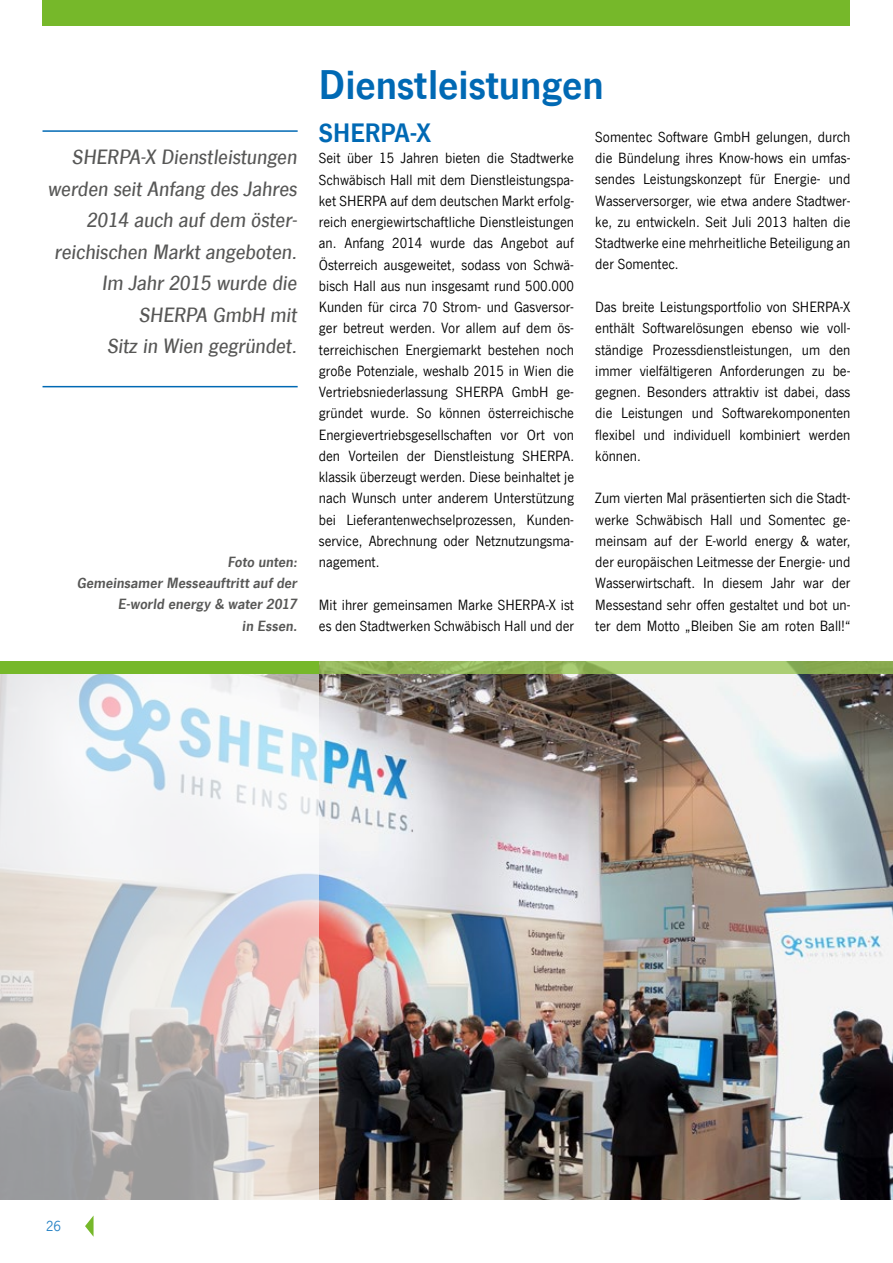
<style>
.page{position:relative;width:893px;height:1263px;background:#fff}
.page>*{position:absolute;margin:0;border:0;box-sizing:border-box;transform-origin:0 0}
.t1{font:700 42px "News Gothic Com";color:#0069b4}
.t2{font:700 27px "News Gothic Com";color:#0069b4}
.t3{font:italic 500 21px/31.5px "News Gothic Com";color:#575756;text-align:right}
.t4{font:15px/21.3px "News Gothic Com";color:#000;text-align:justify}
.t5{font:italic 700 15px/21.3px "News Gothic Com";letter-spacing:.005em;color:#575756;text-align:right}
.t6{font:15px "News Gothic Com";color:#2581c4}
</style>
<div class="page">
<div style="left:43px;top:0;width:807px;height:26px;background:#76b82a"></div>
<svg style="left:85px;top:1215px;width:9px;height:22px"></svg>
<img style="left:319px;top:674px;width:574px;height:525px">
<svg style="left:0;top:674px;width:319px;height:525px"></svg>
<svg style="left:319px;top:661px;width:574px;height:13px;background:#98ba60"></svg>
<div style="left:0;top:661px;width:319px;height:13px;background:#76b82a"></div>
<hr style="left:43px;top:130px;width:255px;height:2px;background:#0069b4">
<hr style="left:43px;top:386px;width:255px;height:1px;background:#0069b4">
<h3 class="t3" style="left:48px;top:141px;width:251px">SHERPA-X Dienstleistungen werden seit Anfang des Jahres<br>2014 auch auf dem öster&shy;reichischen Markt angeboten.<br>Im Jahr 2015 wurde die<br>SHERPA GmbH mit<br>Sitz in Wien gegründet.</h3>
<p class="t5" style="left:77px;top:551px;width:222px">Foto unten:<br>Gemeinsamer Messeauftritt auf der<br>E-world energy &amp; water 2017<br>in Essen.</p>
<h1 class="t1" style="left:319px;top:61px;width:286px">Dienstleistungen</h1>
<h2 class="t2" style="left:319px;top:118px;width:114px">SHERPA-X</h2>
<p class="t4" style="left:319px;top:148px;width:257px">Seit über 15 Jahren bieten die Stadtwerke Schwäbisch Hall mit dem Dienstleistungspa&shy;ket SHERPA auf dem deutschen Markt erfolg&shy;reich energiewirtschaftliche Dienstleistungen an. Anfang 2014 wurde das Angebot auf Österreich ausgeweitet, sodass von Schwä&shy;bisch Hall aus nun insgesamt rund 500.000<br>Kunden für circa 70 Strom- und Gasversor&shy;ger betreut werden. Vor allem auf dem ös&shy;terreichischen Energiemarkt bestehen noch große Potenziale, weshalb 2015 in Wien die Vertriebsniederlassung SHERPA GmbH ge&shy;gründet wurde. So können österreichische Energievertriebsgesellschaften vor Ort von den Vorteilen der Dienstleistung SHERPA. klassik überzeugt werden. Diese beinhaltet je nach Wunsch unter anderem Unterstützung bei Lieferantenwechselprozessen, Kunden&shy;service, Abrechnung oder Netznutzungsma&shy;nagement.</p>
<p class="t4" style="left:319px;top:594px;width:257px">Mit ihrer gemeinsamen Marke SHERPA-X ist es den Stadtwerken Schwäbisch Hall und der</p>
<p class="t4" style="left:595px;top:126px;width:257px">Somentec Software GmbH gelungen, durch die Bündelung ihres Know-hows ein umfas&shy;sendes Leistungskonzept für Energie- und Wasserversorger, wie etwa andere Stadtwer&shy;ke, zu entwickeln. Seit Juli 2013 halten die Stadtwerke eine mehrheitliche Beteiligung an der Somentec.</p>
<p class="t4" style="left:595px;top:296px;width:257px">Das breite Leistungsportfolio von SHERPA-X enthält Softwarelösungen ebenso wie voll&shy;ständige Prozessdienstleistungen, um den immer vielfältigeren Anforderungen zu be&shy;gegnen. Besonders attraktiv ist dabei, dass die Leistungen und Softwarekomponenten flexibel und individuell kombiniert werden können.</p>
<p class="t4" style="left:595px;top:488px;width:257px">Zum vierten Mal präsentierten sich die Stadt&shy;werke Schwäbisch Hall und Somentec ge&shy;meinsam auf der E-world energy &amp; water, der europäischen Leitmesse der Energie- und Wasserwirtschaft. In diesem Jahr war der Messestand sehr offen gestaltet und bot un&shy;ter dem Motto „Bleiben Sie am roten Ball!“</p>
<p class="t6" style="left:46px;top:1218px;width:16px">26</p>
</div>
